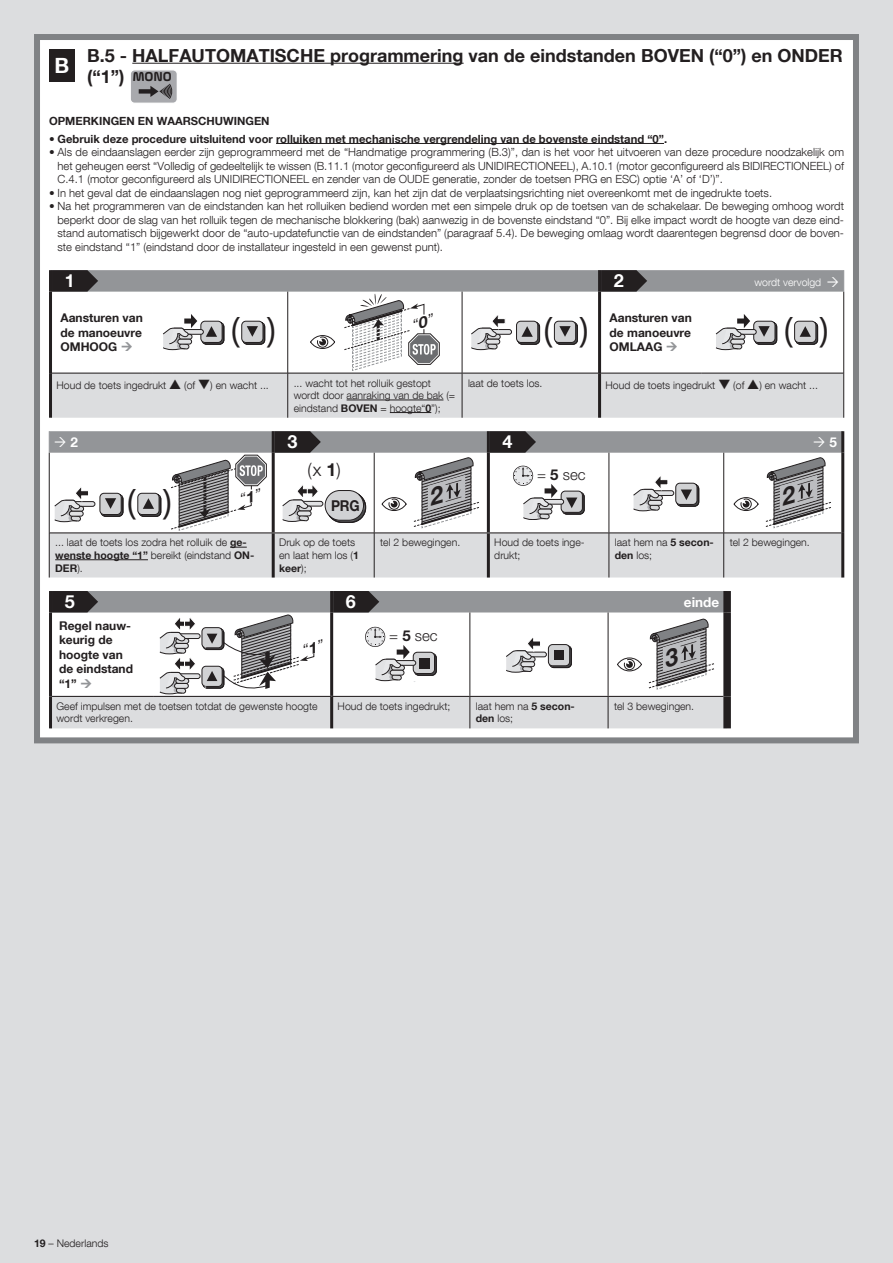
<style>
.page{position:relative;width:893px;height:1263px;background:#dcdddf}
.page>*{position:absolute;margin:0;border:0;box-sizing:border-box;transform-origin:0 0}
.t1{font:37.5px "Myriad Pro";color:#231f20}
.t2{font:700 21px "Helvetica Neue LT Com";color:#fff}
.t3{font:700 18px/21.6px "Helvetica Neue LT Com";color:#231f20}
.t4{font:700 18px "Helvetica Neue LT Com";color:#fff}
.t5{font:300 18px "Helvetica Neue LT Com";color:#231f20}
.t6{font:300 15px "Helvetica Neue LT Com";color:#231f20}
.t7{font:700 15px "Helvetica Neue LT Com";color:#231f20;scale:.9 1}
.t8{font:700 13.5px "Helvetica Neue LT Com";color:#fff}
.t9{font:700 12px/14.4px "Helvetica Neue LT Com";color:#231f20;text-align:justify}
.t10{font:300 11.25px/13.5px "Helvetica Neue LT Com";color:#231f20;text-align:justify}
.t11{font:700 11.25px "Helvetica Neue LT Com";color:#231f20}
.t12{font:300 10.5px/12.6px "Helvetica Neue LT Com";color:#231f20}
.t13{font:300 10.5px "Helvetica Neue LT Com";color:#fff}
.s1{font-family:"Ample Soft";font-size:13.8px}
.s2{font-weight:700}
</style>
<div class="page">
<div style="left:37px;top:37px;width:819px;height:703px;background:#fff"></div>
<hr style="left:132px;top:63px;width:332px;height:1px;background:#231f20">
<hr style="left:276px;top:143px;width:388px;height:1px;background:#231f20">
<div style="left:130px;top:70px;width:47px;height:33px;background:#a8a9ad;border-radius:4px"></div>
<div style="left:130px;top:69px;width:48px;height:35px;border:1px solid #fff;border-radius:4px"></div>
<svg style="left:139px;top:83px;width:34px;height:16px"></svg>
<hr style="left:49px;top:270px;width:3px;height:22px;background:#231f20">
<hr style="left:49px;top:292px;width:3px;height:81px;background:#231f20">
<hr style="left:49px;top:373px;width:3px;height:45px;background:#231f20">
<hr style="left:841px;top:431px;width:3px;height:22px;background:#231f20">
<hr style="left:841px;top:453px;width:3px;height:80px;background:#231f20">
<hr style="left:841px;top:533px;width:3px;height:44px;background:#231f20">
<hr style="left:49px;top:591px;width:3px;height:21px;background:#231f20">
<hr style="left:49px;top:612px;width:3px;height:84px;background:#231f20">
<hr style="left:49px;top:696px;width:3px;height:32px;background:#231f20">
<div style="left:723px;top:591px;width:8px;height:21px;background:#231f20"></div>
<div style="left:723px;top:612px;width:8px;height:84px;background:#231f20"></div>
<div style="left:723px;top:696px;width:8px;height:32px;background:#231f20"></div>
<div style="left:34px;top:34px;width:825px;height:709px;border:6px solid #808285"></div>
<div style="left:49px;top:49px;width:26px;height:32px;background:#231f20"></div>
<svg style="left:51px;top:270px;width:793px;height:148px"></svg>
<svg style="left:49px;top:431px;width:794px;height:146px"></svg>
<svg style="left:51px;top:591px;width:676px;height:137px"></svg>
<h3 class="t3" style="left:87px;top:44px;width:757px">B.5 - HALFAUTOMATISCHE programmering van de eindstanden BOVEN (“0”) en ONDER (“1”) <span class="s1">MONO</span></h3>
<p class="t11" style="left:49px;top:114px;width:222px">OPMERKINGEN EN WAARSCHUWINGEN</p>
<p class="t11" style="left:49px;top:132px;width:620px">• Gebruik deze procedure uitsluitend voor rolluiken met mechanische vergrendeling van de bovenste eindstand “0”.</p>
<p class="t10" style="left:58px;top:145px;width:788px;text-indent:-9px"><span class="s2">•</span> Als de eindaanslagen eerder zijn geprogrammeerd met de “Handmatige programmering (B.3)”, dan is het voor het uitvoeren van deze procedure noodzakelijk om het geheugen eerst “Volledig of gedeeltelijk te wissen (B.11.1 (motor geconfigureerd als UNIDIRECTIONEEL), A.10.1 (motor geconfigureerd als BIDIRECTIONEEL) of C.4.1 (motor geconfigureerd als UNIDIRECTIONEEL en zender van de OUDE generatie, zonder de toetsen PRG en ESC) optie ‘A’ of ‘D’)”.</p>
<p class="t10" style="left:49px;top:186px;width:725px">• In het geval dat de eindaanslagen nog niet geprogrammeerd zijn, kan het zijn dat de verplaatsingsrichting niet overeenkomt met de ingedrukte toets.</p>
<p class="t10" style="left:58px;top:199px;width:788px;text-indent:-9px">• Na het programmeren van de eindstanden kan het rolluiken bediend worden met een simpele druk op de toetsen van de schakelaar. De beweging omhoog wordt beperkt door de slag van het rolluik tegen de mechanische blokkering (bak) aanwezig in de bovenste eindstand “0”. Bij elke impact wordt de hoogte van deze eind&shy;stand automatisch bijgewerkt door de “auto-updatefunctie van de eindstanden” (paragraaf 5.4). De beweging omlaag wordt daarentegen begrensd door de boven&shy;ste eindstand “1” (eindstand door de installateur ingesteld in een gewenst punt).</p>
<h3 class="t4" style="left:65px;top:269px;width:12px">1</h3>
<h3 class="t4" style="left:614px;top:269px;width:12px">2</h3>
<p class="t13" style="left:754px;top:276px;width:68px">wordt vervolgd</p>
<p class="t9" style="left:61px;top:310px;width:84px">Aansturen van de manoeuvre OMHOOG</p>
<h1 class="t1" style="left:230px;top:308px;width:48px">( )</h1>
<h1 class="t1" style="left:543px;top:308px;width:48px">( )</h1>
<p class="t9" style="left:610px;top:310px;width:84px">Aansturen van de manoeuvre OMLAAG</p>
<h1 class="t1" style="left:783px;top:308px;width:48px">( )</h1>
<p class="t12" style="left:56px;top:379px;width:214px">Houd de toets ingedrukt ▲ (of ▼) en wacht ...</p>
<p class="t12" style="left:294px;top:376px;width:163px">... wacht tot het rolluik gestopt wordt door aanraking van de bak (= eindstand <span class="s2">BOVEN</span> = hoogte“<span class="s2">0</span>”);</p>
<p class="t12" style="left:468px;top:376px;width:76px">laat de toets los.</p>
<p class="t12" style="left:605px;top:379px;width:214px">Houd de toets ingedrukt ▼ (of ▲) en wacht ...</p>
<p class="t8" style="left:70px;top:434px;width:9px">2</p>
<h3 class="t4" style="left:287px;top:431px;width:12px">3</h3>
<h3 class="t4" style="left:503px;top:431px;width:12px">4</h3>
<p class="t8" style="left:829px;top:434px;width:9px">5</p>
<h2 class="t2" style="left:54px;top:52px;width:16px">B</h2>
<h1 class="t1" style="left:126px;top:480px;width:48px">( )</h1>
<h3 class="t5" style="left:307px;top:458px;width:35px">(x <span class="s2">1</span>)</h3>
<h3 class="t7" style="left:331px;top:496px;width:33px">PRG</h3>
<h3 class="t6" style="left:537px;top:465px;width:50px">= <span class="s2">5</span> sec</h3>
<p class="t12" style="left:55px;top:536px;width:201px">... laat de toets los zodra het rolluik de <span class="s2">ge&shy;wenste hoogte “1”</span> bereikt (eindstand <span class="s2">ON-<br>DER</span>).</p>
<p class="t12" style="left:279px;top:536px;width:81px">Druk op de toets en laat hem los (<span class="s2">1 keer</span>);</p>
<p class="t12" style="left:380px;top:536px;width:82px">tel 2 bewegingen.</p>
<p class="t12" style="left:494px;top:536px;width:92px">Houd de toets inge&shy;drukt;</p>
<p class="t12" style="left:615px;top:536px;width:100px">laat hem na <span class="s2">5 secon&shy;den</span> los;</p>
<p class="t12" style="left:730px;top:536px;width:82px">tel 2 bewegingen.</p>
<h3 class="t4" style="left:65px;top:590px;width:12px">5</h3>
<h3 class="t4" style="left:346px;top:590px;width:12px">6</h3>
<p class="t8" style="left:684px;top:593px;width:37px">einde</p>
<p class="t9" style="left:59px;top:618px;width:75px;text-align:left">Regel nauw&shy;keurig de hoogte van de eindstand “1”</p>
<h3 class="t6" style="left:389px;top:626px;width:50px">= <span class="s2">5</span> sec</h3>
<p class="t12" style="left:56px;top:700px;width:263px">Geef impulsen met de toetsen totdat de gewenste hoogte wordt verkregen.</p>
<p class="t12" style="left:338px;top:700px;width:114px">Houd de toets ingedrukt;</p>
<p class="t12" style="left:476px;top:700px;width:100px">laat hem na <span class="s2">5 secon&shy;den</span> los;</p>
<p class="t12" style="left:614px;top:700px;width:82px">tel 3 bewegingen.</p>
<p class="t12" style="left:34px;top:1237px;width:76px"><span class="s2">19</span> – Nederlands</p>
</div>
